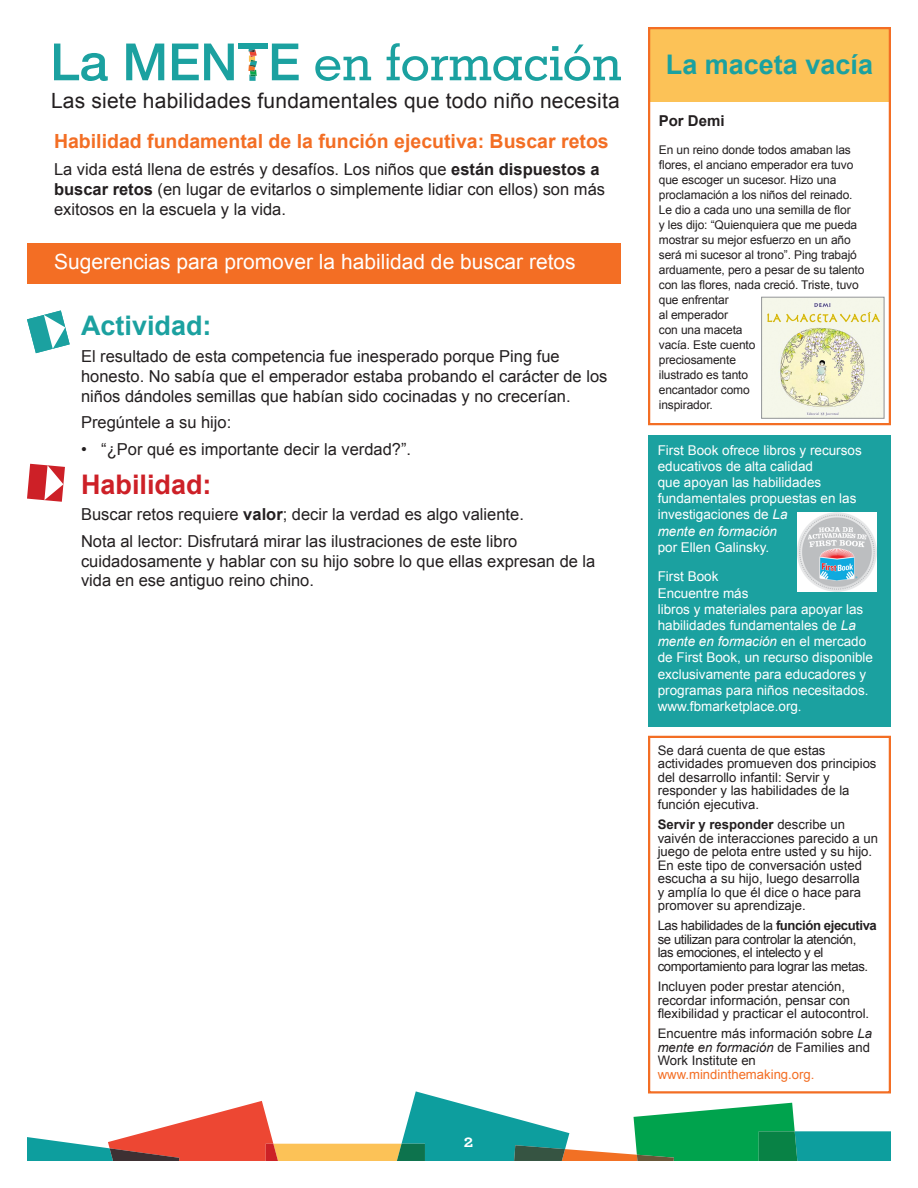
<style>
.page{position:relative;width:918px;height:1188px;background:#fff}
.page>*{position:absolute;margin:0;border:0;box-sizing:border-box;transform-origin:0 0}
.t1{font:700 27px "Arial";color:#1ba1a0}
.t2{font:700 27px "Arial";color:#cd2027}
.t3{font:21px "Arial";letter-spacing:.01em;color:#231f20}
.t4{font:21px "Arial";color:#fff}
.t5{font:700 19.5px "Arial";color:#f36e24}
.t6{font:700 18px "Archer";color:#fff}
.t7{font:16.5px/19.8px "Arial";color:#231f20}
.t8{font:700 15px "Arial";color:#231f20}
.t9{font:13.5px/16.2px "Arial";color:#fff}
.t10{font:13.2px/13.5px "Arial";color:#231f20}
.t11{font:13.2px/13.5px "Arial";letter-spacing:-.03em;color:#231f20}
.t12{font:13.2px "Arial";color:#f36e24}
.t13{font:12px/15px "Arial";letter-spacing:-.01em;color:#231f20}
.s1{font-weight:700}
.s2{font-style:italic}
.s3{font-family:"Minion Pro"}
</style>
<div class="page">
<svg style="left:27px;top:1091px;width:864px;height:70px"></svg>
<div style="left:238px;top:44px;width:30px;height:5px;background:#1ba1a0"></div>
<svg style="left:248px;top:49px;width:9px;height:32px"></svg>
<svg style="left:54px;top:44px;width:54px;height:37px"></svg>
<svg style="left:126px;top:44px;width:38px;height:36px"></svg>
<svg style="left:172px;top:44px;width:62px;height:36px"></svg>
<svg style="left:272px;top:44px;width:27px;height:36px"></svg>
<svg style="left:315px;top:56px;width:56px;height:25px"></svg>
<svg style="left:387px;top:43px;width:234px;height:38px"></svg>
<svg style="left:27px;top:464px;width:38px;height:38px"></svg>
<div style="left:648px;top:27px;width:243px;height:74px;background:#fcc257"></div>
<svg style="left:27px;top:310px;width:43px;height:43px"></svg>
<div style="left:648px;top:27px;width:243px;height:398px;border:2px solid #f36e24"></div>
<div style="left:648px;top:435px;width:243px;height:292px;background:#1ba1a0"></div>
<div style="left:648px;top:736px;width:243px;height:358px;border:2px solid #f36e24"></div>
<img style="left:797px;top:512px;width:80px;height:80px">
<div style="left:27px;top:243px;width:594px;height:41px;background:#f36e24"></div>
<img style="left:763px;top:299px;width:119px;height:117px">
<div style="left:761px;top:297px;width:123px;height:121px;border:1px solid #939598"></div>
<p class="t3" style="left:51px;top:87px;width:570px">Las siete habilidades fundamentales que todo niño necesita</p>
<p class="t5" style="left:54px;top:129px;width:556px">Habilidad fundamental de la función ejecutiva: Buscar retos</p>
<p class="t7" style="left:54px;top:160px;width:553px">La vida está llena de estrés y desafíos. Los niños que <span class="s1">están dispuestos a buscar retos</span> (en lugar de evitarlos o simplemente lidiar con ellos) son más exitosos en la escuela y la vida.</p>
<p class="t4" style="left:54px;top:248px;width:523px">Sugerencias para promover la habilidad de buscar retos</p>
<h1 class="t1" style="left:81px;top:308px;width:132px">Actividad:</h1>
<p class="t7" style="left:81px;top:346px;width:528px">El resultado de esta competencia fue inesperado porque Ping fue honesto. No sabía que el emperador estaba probando el carácter de los niños dándoles semillas que habían sido cocinadas y no crecerían.</p>
<p class="t7" style="left:81px;top:413px;width:152px">Pregúntele a su hijo:</p>
<p class="t7" style="left:81px;top:439px;width:332px">• “¿Por qué es importante decir la verdad?”.</p>
<h1 class="t2" style="left:81px;top:466px;width:132px">Habilidad:</h1>
<p class="t7" style="left:81px;top:501px;width:444px;line-height:26.5px">Buscar retos requiere <span class="s1">valor</span>; decir la verdad es algo valiente.<br>Nota al lector: Disfrutará mirar las ilustraciones de este libro</p>
<p class="t7" style="left:81px;top:551px;width:516px">cuidadosamente y hablar con su hijo sobre lo que ellas expresan de la vida en ese antiguo reino chino.</p>
<p class="t6" style="left:464px;top:1127px;width:11px">2</p>
<h1 class="t1" style="left:666px;top:46px;width:209px">La maceta vacía</h1>
<p class="t8" style="left:659px;top:110px;width:67px">Por Demi</p>
<p class="t13" style="left:659px;top:143px;width:207px">En un reino donde todos amaban las flores, el anciano emperador era tuvo que escoger un sucesor. Hizo una proclamación a los niños del reinado.<br>Le dio a cada uno una semilla de flor<br>y les dijo: “Quienquiera que me pueda mostrar su mejor esfuerzo en un año será mi sucesor al trono”. Ping trabajó arduamente, pero a pesar de su talento con las flores, nada creció. Triste, tuvo que enfrentar<br>al emperador<br>con una maceta<br>vacía. Este cuento<br>preciosamente<br>ilustrado es tanto<br>encantador como<br>inspirador.</p>
<p class="t9" style="left:658px;top:442px;width:206px">First Book ofrece libros y recursos educativos de alta calidad<br>que apoyan las habilidades fundamentales propuestas en las investigaciones de <span class="s2">La<br>mente en formación</span></p>
<p class="t9" style="left:658px;top:539px;width:113px">por Ellen Galinsky.</p>
<p class="t9" style="left:658px;top:569px;width:217px">First Book<br>Encuentre más<br>libros y materiales para apoyar las habilidades fundamentales de <span class="s2">La mente en formación</span> en el mercado de First Book, un recurso disponible exclusivamente para educadores y programas para niños necesitados. www.fbmarketplace.org<span class="s3">.</span></p>
<p class="t10" style="left:658px;top:744px;width:220px">Se dará cuenta de que estas actividades promueven dos principios del desarrollo infantil: Servir y responder y las habilidades de la función ejecutiva.</p>
<p class="t10" style="left:658px;top:818px;width:222px"><span class="s1">Servir y responder</span> describe un vaivén de interacciones parecido a un juego de pelota entre usted y su hijo.<br>En este tipo de conversación usted escucha a su hijo, luego desarrolla<br>y amplía lo que él dice o hace para promover su aprendizaje.</p>
<p class="t11" style="left:658px;top:919px;width:221px">Las habilidades de la <span class="s1">función ejecutiva </span>se utilizan para controlar la atención,<br>las emociones, el intelecto y el comportamiento para lograr las metas.</p>
<p class="t10" style="left:658px;top:980px;width:213px">Incluyen poder prestar atención, recordar información, pensar con flexibilidad y practicar el autocontrol.</p>
<p class="t10" style="left:658px;top:1027px;width:216px">Encuentre más información sobre <span class="s2">La mente en formación</span> de Families and<br>Work Institute en</p>
<p class="t12" style="left:658px;top:1066px;width:158px">www.mindinthemaking.org.</p>
</div>
